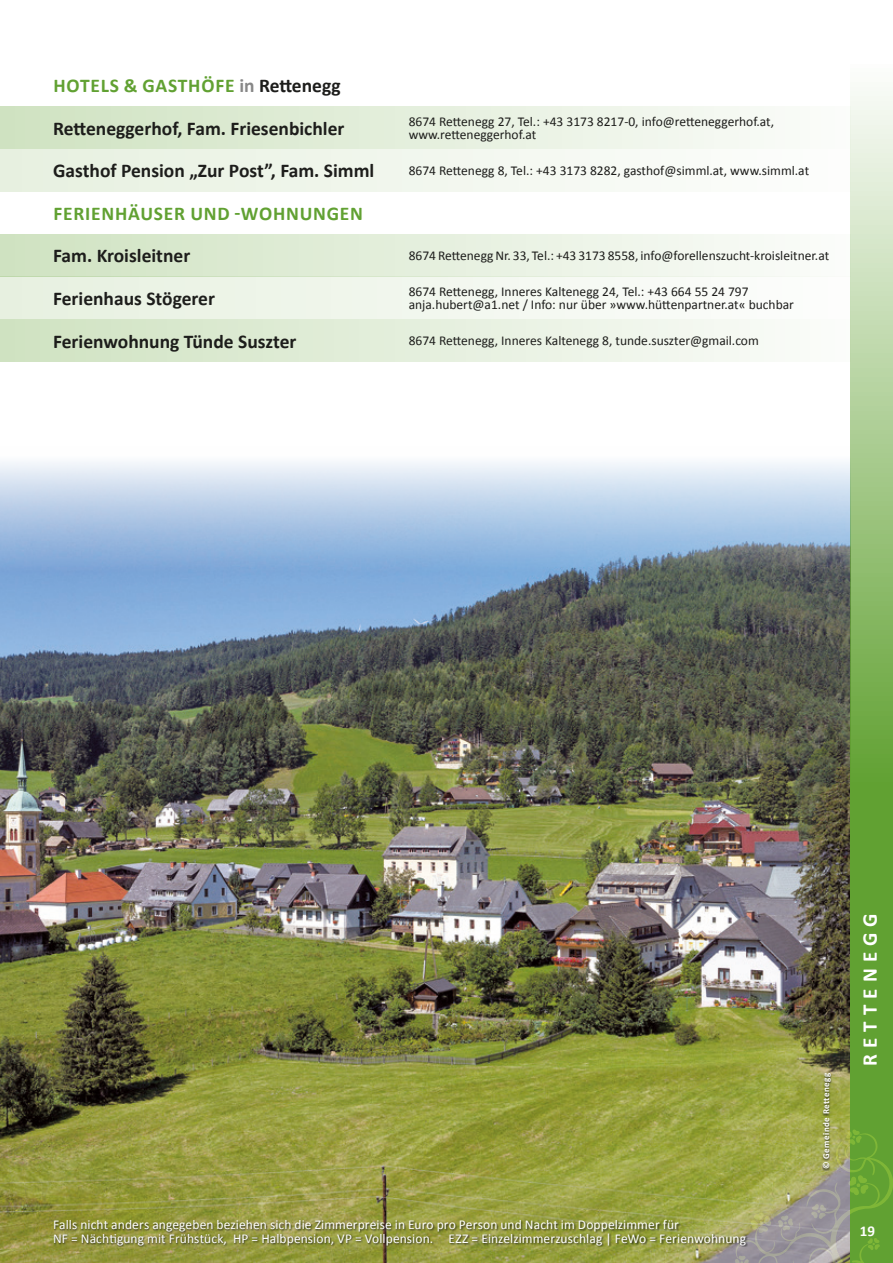
<style>
.page{position:relative;width:893px;height:1263px;background:#fff}
.page>*{position:absolute;margin:0;border:0;box-sizing:border-box;transform-origin:0 0}
.t1{font:700 21px "Calibri";letter-spacing:.29em;color:#fff}
.t2{font:700 19.5px "Calibri";color:#1d1d1b}
.t3{font:700 19.5px "Calibri";letter-spacing:.04em;color:#61a132}
.t4{font:700 15px "Calibri";color:#fff}
.t5{font:13.5px/13.5px "Calibri";color:#1d1d1b}
.t6{font:13.5px/13.5px "Calibri";letter-spacing:.005em;color:#fff}
.t7{font:700 9px "Calibri";letter-spacing:.05em;color:#fff}
.s1{color:#878787}
.s2{color:#1d1d1b}
</style>
<div class="page">
<img style="left:0;top:462px;width:850px;height:801px">
<svg style="left:850px;top:91px;width:43px;height:1038px;background:#92be72"></svg>
<div style="left:0;top:106px;width:850px;height:43px;background:linear-gradient(to right,#cfe2c1,#fbfdfa)"></div>
<div style="left:0;top:234px;width:850px;height:42px;background:linear-gradient(to right,#cfe2c1,#fbfdfa)"></div>
<div style="left:0;top:319px;width:850px;height:42px;background:linear-gradient(to right,#cfe2c1,#fbfdfa)"></div>
<div style="left:0;top:149px;width:850px;height:42px;background:linear-gradient(to right,#e7f0e0,#fdfdfc)"></div>
<div style="left:0;top:276px;width:850px;height:43px;background:linear-gradient(to right,#e7f0e0,#fdfdfc)"></div>
<div style="left:822px;top:1073px;width:10px;height:98px;background:#1d1d1b;opacity:.75"></div>
<svg style="left:735px;top:1129px;width:158px;height:134px;background:#90a262"></svg>
<div style="left:54px;top:1220px;width:694px;height:27px;background:#1d1d1b;opacity:.75"></div>
<h2 class="t3" style="left:54px;top:72px;width:289px">HOTELS &amp; GASTHÖFE <span class="s1">in</span> <span class="s2">Rettenegg</span></h2>
<h2 class="t2" style="left:53px;top:115px;width:293px">Retteneggerhof, Fam. Friesenbichler</h2>
<p class="t5" style="left:409px;top:114px;width:367px">8674 Rettenegg 27, Tel.: +43 3173 8217-0, info@retteneggerhof.at, www.retteneggerhof.at</p>
<h2 class="t2" style="left:53px;top:157px;width:323px">Gasthof Pension „Zur Post”, Fam. Simml</h2>
<p class="t5" style="left:409px;top:164px;width:402px">8674 Rettenegg 8, Tel.: +43 3173 8282, gasthof@simml.at, www.simml.at</p>
<h2 class="t3" style="left:54px;top:200px;width:311px">FERIENHÄUSER UND -WOHNUNGEN</h2>
<h2 class="t2" style="left:53px;top:242px;width:139px">Fam. Kroisleitner</h2>
<p class="t5" style="left:409px;top:249px;width:422px">8674 Rettenegg Nr. 33, Tel.: +43 3173 8558, info@forellenszucht-kroisleitner.at</p>
<h2 class="t2" style="left:53px;top:285px;width:163px">Ferienhaus Stögerer</h2>
<p class="t5" style="left:409px;top:284px;width:387px">8674 Rettenegg, Inneres Kaltenegg 24, Tel.: +43 664 55 24 797 anja.hubert@a1.net / Info: nur über »www.hüttenpartner.at« buchbar</p>
<h2 class="t2" style="left:53px;top:327px;width:245px">Ferienwohnung Tünde Suszter</h2>
<p class="t5" style="left:409px;top:334px;width:352px">8674 Rettenegg, Inneres Kaltenegg 8, tunde.suszter@gmail.com</p>
<p class="t7" style="left:820px;top:1169px;width:98px;rotate:-90deg">© Gemeinde Rettenegg</p>
<h1 class="t1" style="left:855px;top:1066px;width:154px;rotate:-90deg">RETTENEGG</h1>
<p class="t6" style="left:53px;top:1218px;width:694px">Falls nicht anders angegeben beziehen sich die Zimmerpreise in Euro pro Person und Nacht im Doppelzimmer für<br>NF = Nächtigung mit Frühstück, HP = Halbpension, VP = Vollpension. EZZ = Einzelzimmerzuschlag | FeWo = Ferienwohnung</p>
<p class="t4" style="left:860px;top:1220px;width:17px">19</p>
</div>
